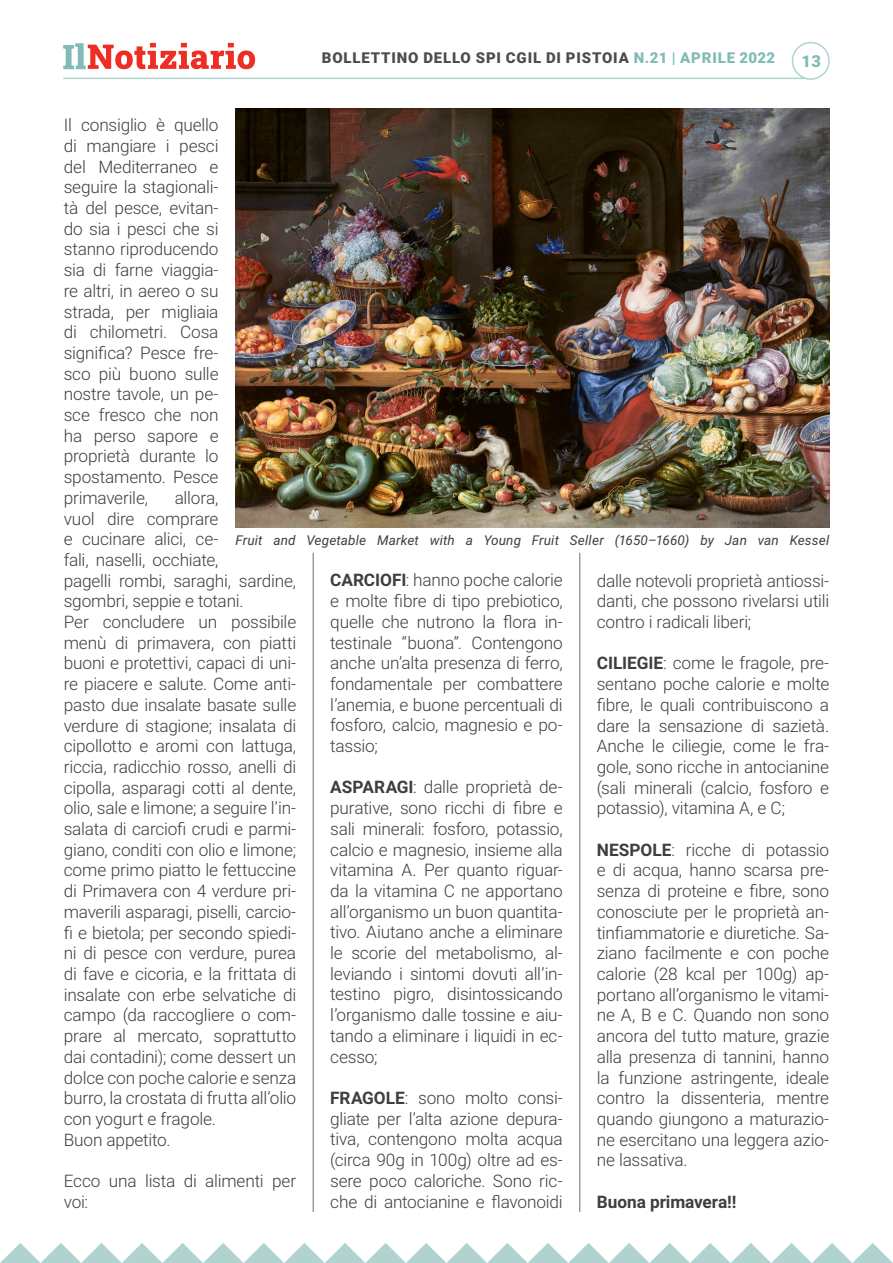
<style>
.page{position:relative;width:893px;height:1263px;background:#fff}
.page>*{position:absolute;margin:0;border:0;box-sizing:border-box;transform-origin:0 0}
.t1{font:300 17.25px/20.7px "Roboto";letter-spacing:-.01em;color:#3e3e3f;text-align:justify}
.t2{font:700 17.25px "Roboto";letter-spacing:-.005em;color:#3e3e3f}
.t3{font:900 16.5px "Roboto";color:#80bbb6}
.t4{font:900 15px "Roboto";letter-spacing:.055em;color:#4b4c4d}
.t5{font:italic 13.5px "Roboto";letter-spacing:.01em;color:#3e3e3f}
.s1{color:#80bbb6}
.s2{font-weight:700}
</style>
<div class="page">
<svg style="left:63px;top:43px;width:192px;height:26px"></svg>
<hr style="left:63px;top:78px;width:748px;height:1px;background:#b0d3cf">
<div style="left:792px;top:42px;width:38px;height:38px;border:2px solid #b0d3cf;border-radius:50%"></div>
<svg style="left:0;top:1243px;width:893px;height:20px"></svg>
<hr style="left:313px;top:553px;width:1px;height:659px;background:#939598">
<hr style="left:579px;top:553px;width:1px;height:659px;background:#939598">
<img style="left:236px;top:108px;width:593px;height:419px">
<p class="t4" style="left:322px;top:47px;width:455px">BOLLETTINO DELLO SPI CGIL DI PISTOIA <span class="s1">N.21 | APRILE 2022</span></p>
<p class="t3" style="left:801px;top:49px;width:21px">13</p>
<p class="t1" style="left:64px;top:114px;width:156px">Il consiglio è quello di mangiare i pesci del Mediterraneo e seguire la stagionali&shy;tà del pesce, evitan&shy;do sia i pesci che si stanno riproducendo sia di farne viaggia&shy;re altri, in aereo o su strada, per migliaia di chilometri. Cosa significa? Pesce fre&shy;sco più buono sulle nostre tavole, un pe&shy;sce fresco che non ha perso sapore e proprietà durante lo spostamento. Pesce primaverile,</p>
<p class="t1" style="left:64px;top:487px;width:234px;text-align:left;text-indent:111px">allora,<br>vuol dire comprare<br>e cucinare alici, ce-<br>fali, naselli, occhiate,<br>pagelli rombi, saraghi, sardine, sgombri, seppie e totani.<br>Per concludere un possibile menù di primavera, con piatti buoni e protettivi, capaci di uni&shy;re piacere e salute. Come anti&shy;pasto due insalate basate sulle verdure di stagione; insalata di cipollotto e aromi con lattuga, riccia, radicchio rosso, anelli di cipolla, asparagi cotti al dente, olio, sale e limone; a seguire l’in&shy;salata di carciofi crudi e parmi&shy;giano, conditi con olio e limone; come primo piatto le fettuccine di Primavera con 4 verdure pri&shy;maverili asparagi, piselli, carcio&shy;fi e bietola; per secondo spiedi&shy;ni di pesce con verdure, purea di fave e cicoria, e la frittata di insalate con erbe selvatiche di campo (da raccogliere o com&shy;prare al mercato, soprattutto dai contadini); come dessert un dolce con poche calorie e senza burro, la crostata di frutta all’olio con yogurt e fragole.<br>Buon appetito.</p>
<p class="t1" style="left:64px;top:1170px;width:234px">Ecco una lista di alimenti per voi:</p>
<p class="t5" style="left:236px;top:530px;width:595px">Fruit and Vegetable Market with a Young Fruit Seller (1650–1660) by Jan van Kessel</p>
<p class="t1" style="left:330px;top:569px;width:234px"><span class="s2">CARCIOFI</span>: hanno poche calorie e molte fibre di tipo prebiotico, quelle che nutrono la flora in&shy;testinale “buona”. Contengono anche un’alta presenza di ferro, fondamentale per combattere l’anemia, e buone percentuali di fosforo, calcio, magnesio e po&shy;tassio;</p>
<p class="t1" style="left:330px;top:776px;width:234px"><span class="s2">ASPARAGI</span>: dalle proprietà de&shy;purative, sono ricchi di fibre e sali minerali: fosforo, potassio, calcio e magnesio, insieme alla vitamina A. Per quanto riguar&shy;da la vitamina C ne apportano all’organismo un buon quantita&shy;tivo. Aiutano anche a eliminare le scorie del metabolismo, al&shy;leviando i sintomi dovuti all’in&shy;testino pigro, disintossicando l’organismo dalle tossine e aiu&shy;tando a eliminare i liquidi in ec&shy;cesso;</p>
<p class="t1" style="left:330px;top:1087px;width:234px"><span class="s2">FRAGOLE</span>: sono molto consi&shy;gliate per l’alta azione depura&shy;tiva, contengono molta acqua (circa 90g in 100g) oltre ad es&shy;sere poco caloriche. Sono ric&shy;che di antocianine e flavonoidi</p>
<p class="t1" style="left:597px;top:569px;width:234px">dalle notevoli proprietà antiossi&shy;danti, che possono rivelarsi utili contro i radicali liberi;</p>
<p class="t1" style="left:597px;top:652px;width:234px"><span class="s2">CILIEGIE</span>: come le fragole, pre&shy;sentano poche calorie e molte fibre, le quali contribuiscono a dare la sensazione di sazietà.<br>Anche le ciliegie, come le fra&shy;gole, sono ricche in antocianine (sali minerali (calcio, fosforo e potassio), vitamina A, e C;</p>
<p class="t1" style="left:597px;top:839px;width:234px"><span class="s2">NESPOLE</span>: ricche di potassio e di acqua, hanno scarsa pre&shy;senza di proteine e fibre, sono conosciute per le proprietà an&shy;tinfiammatorie e diuretiche. Sa&shy;ziano facilmente e con poche calorie (28 kcal per 100g) ap&shy;portano all’organismo le vitami&shy;ne A, B e C. Quando non sono ancora del tutto mature, grazie alla presenza di tannini, hanno la funzione astringente, ideale contro la dissenteria, mentre quando giungono a maturazio&shy;ne esercitano una leggera azio&shy;ne lassativa.</p>
<p class="t2" style="left:597px;top:1189px;width:141px">Buona primavera!!</p>
</div>
